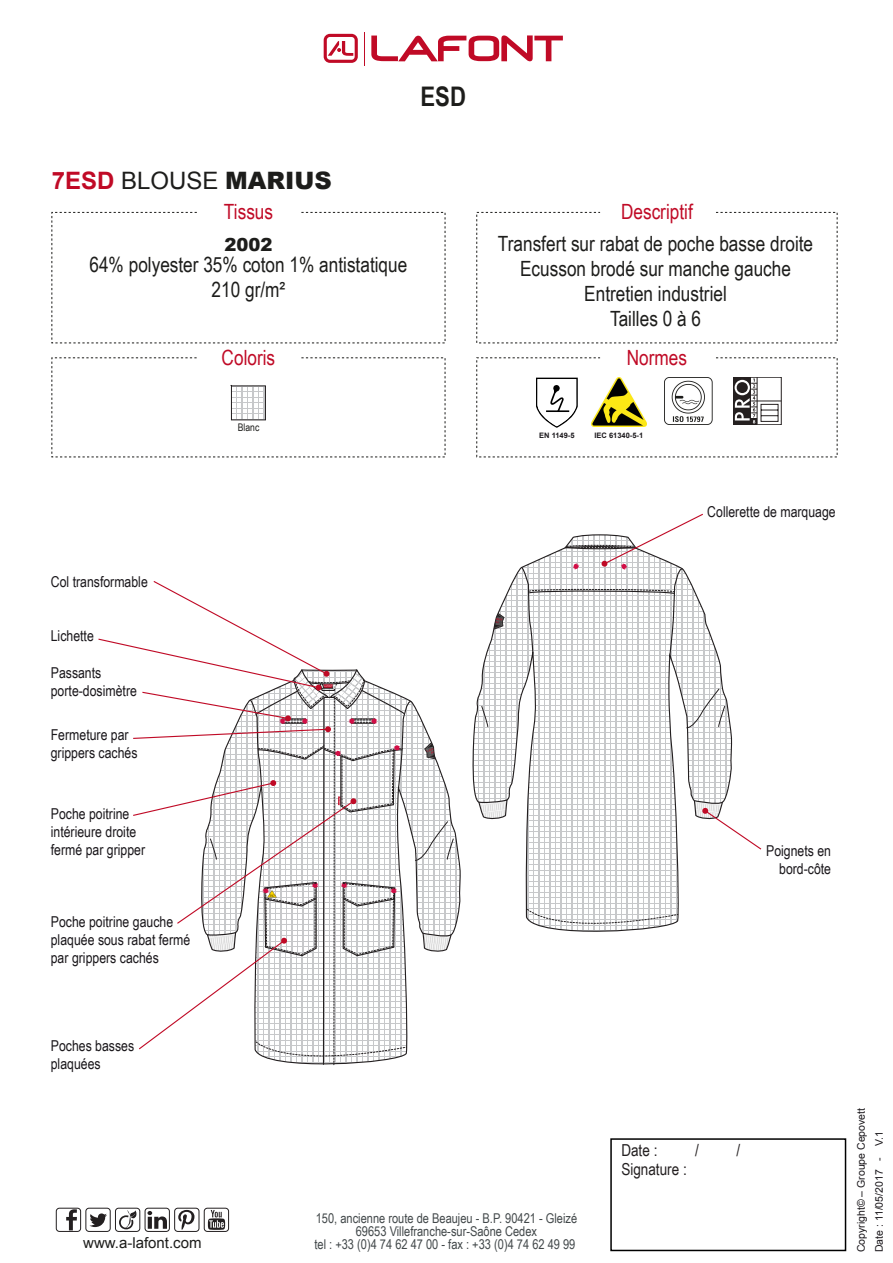
<style>
.page{position:relative;width:893px;height:1263px;background:#fff}
.page>*{position:absolute;margin:0;border:0;box-sizing:border-box;transform-origin:0 0}
.t1{font:700 27px "Arial Narrow";color:#1d1d1b}
.t2{font:24px "Arial";color:#1d1d1b}
.t3{font:21px/25.2px "Arial Narrow";color:#1d1d1b;text-align:center}
.t4{font:21px "Arial Narrow";color:#c00a26}
.t5{font:900 18px "Arial";color:#1d1d1b}
.t6{font:16.5px "Arial Narrow";color:#231f20}
.t7{font:15px/18px "Arial Narrow";color:#1a171b}
.t8{font:15px "Arial";color:#1d1d1b}
.t9{font:13.5px/13.2px "Arial Narrow";color:#42484a;text-align:center}
.t10{font:10.5px "Arial";color:#1a171b}
.t11{font:10.5px "Arial Narrow";color:#1d1d1b}
.t12{font:700 7.5px "Arial";color:#1a171b}
.s1{font-weight:700;color:#c00a26}
.s2{font-weight:900}
</style>
<div class="page">
<svg style="left:472px;top:568px;width:261px;height:353px"></svg>
<svg style="left:527px;top:909px;width:151px;height:23px"></svg>
<svg style="left:686px;top:688px;width:39px;height:40px"></svg>
<svg style="left:481px;top:706px;width:7px;height:21px"></svg>
<svg style="left:494px;top:612px;width:10px;height:17px"></svg>
<div style="left:610px;top:1138px;width:236px;height:113px;border:2px solid #000"></div>
<svg style="left:371px;top:35px;width:192px;height:26px"></svg>
<hr style="left:364px;top:33px;width:1px;height:33px;background:#c00a26">
<svg style="left:324px;top:34px;width:34px;height:29px"></svg>
<svg style="left:51px;top:212px;width:395px;height:132px"></svg>
<svg style="left:476px;top:212px;width:362px;height:132px"></svg>
<svg style="left:51px;top:357px;width:395px;height:101px"></svg>
<div style="left:86px;top:1208px;width:25px;height:24px;border:1px solid #231f20;border-radius:3px"></div>
<svg style="left:89px;top:1213px;width:18px;height:14px"></svg>
<div style="left:115px;top:1208px;width:25px;height:24px;border:1px solid #231f20;border-radius:3px"></div>
<svg style="left:119px;top:1210px;width:18px;height:19px"></svg>
<div style="left:204px;top:1208px;width:25px;height:24px;border:1px solid #231f20;border-radius:3px"></div>
<svg style="left:208px;top:1210px;width:17px;height:20px"></svg>
<div style="left:145px;top:1208px;width:25px;height:24px;border:1px solid #231f20;border-radius:3px"></div>
<svg style="left:147px;top:1211px;width:20px;height:18px"></svg>
<div style="left:174px;top:1208px;width:25px;height:24px;border:1px solid #231f20;border-radius:3px"></div>
<svg style="left:178px;top:1210px;width:16px;height:20px"></svg>
<div style="left:56px;top:1208px;width:25px;height:24px;border:1px solid #231f20;border-radius:3px"></div>
<svg style="left:66px;top:1209px;width:11px;height:21px"></svg>
<svg style="left:693px;top:799px;width:69px;height:52px"></svg>
<svg style="left:520px;top:513px;width:184px;height:145px"></svg>
<svg style="left:98px;top:581px;width:356px;height:485px"></svg>
<svg style="left:315px;top:684px;width:7px;height:7px"></svg>
<svg style="left:476px;top:357px;width:362px;height:101px"></svg>
<img style="left:591px;top:377px;width:55px;height:49px">
<h1 class="t1" style="left:420px;top:76px;width:47px">ESD</h1>
<h2 class="t2" style="left:52px;top:165px;width:282px"><span class="s1">7ESD</span> BLOUSE <span class="s2">MARIUS</span></h2>
<h3 class="t4" style="left:224px;top:197px;width:51px">Tissus</h3>
<p class="t5" style="left:224px;top:231px;width:50px">2002</p>
<h3 class="t3" style="left:89px;top:251px;width:319px">64% polyester 35% coton 1% antistatique<br>210 gr/m²</h3>
<h3 class="t4" style="left:621px;top:197px;width:73px">Descriptif</h3>
<h3 class="t3" style="left:498px;top:230px;width:317px">Transfert sur rabat de poche basse droite<br>Ecusson brodé sur manche gauche<br>Entretien industriel<br>Tailles 0 à 6</h3>
<h3 class="t4" style="left:222px;top:342px;width:55px">Coloris</h3>
<h3 class="t4" style="left:627px;top:342px;width:62px">Normes</h3>
<p class="t11" style="left:238px;top:420px;width:23px">Blanc</p>
<p class="t7" style="left:51px;top:572px;width:99px">Col transformable</p>
<p class="t7" style="left:51px;top:626px;width:45px">Lichette</p>
<p class="t7" style="left:51px;top:663px;width:88px">Passants porte-dosimètre</p>
<p class="t7" style="left:51px;top:725px;width:88px">Fermeture par grippers cachés</p>
<p class="t7" style="left:51px;top:804px;width:96px">Poche poitrine intérieure droite fermé par gripper</p>
<p class="t7" style="left:51px;top:912px;width:141px">Poche poitrine gauche plaquée sous rabat fermé par grippers cachés</p>
<p class="t12" style="left:539px;top:430px;width:37px">EN 1149-5</p>
<p class="t12" style="left:594px;top:430px;width:50px">IEC 61340-5-1</p>
<p class="t7" style="left:707px;top:502px;width:130px">Collerette de marquage</p>
<p class="t7" style="left:766px;top:841px;width:66px;text-align:right">Poignets en bord-côte</p>
<p class="t7" style="left:51px;top:1036px;width:85px">Poches basses plaquées</p>
<p class="t8" style="left:83px;top:1233px;width:120px">www.a-lafont.com</p>
<p class="t9" style="left:314px;top:1211px;width:264px">150, ancienne route de Beaujeu - B.P. 90421 - Gleizé<br>69653 Villefranche-sur-Saône Cedex<br>tel : +33 (0)4 74 62 47 00 - fax : +33 (0)4 74 62 49 99</p>
<p class="t6" style="left:621px;top:1137px;width:38px">Date :</p>
<p class="t6" style="left:695px;top:1137px;width:5px">/</p>
<p class="t6" style="left:736px;top:1137px;width:5px">/</p>
<p class="t6" style="left:621px;top:1157px;width:67px">Signature :</p>
<p class="t10" style="left:854px;top:1252px;width:146px;rotate:-90deg">Copyright© – Groupe Cepovett</p>
<p class="t10" style="left:872px;top:1252px;width:123px;rotate:-90deg">Date : 11/05/2017 - V.1</p>
</div>
